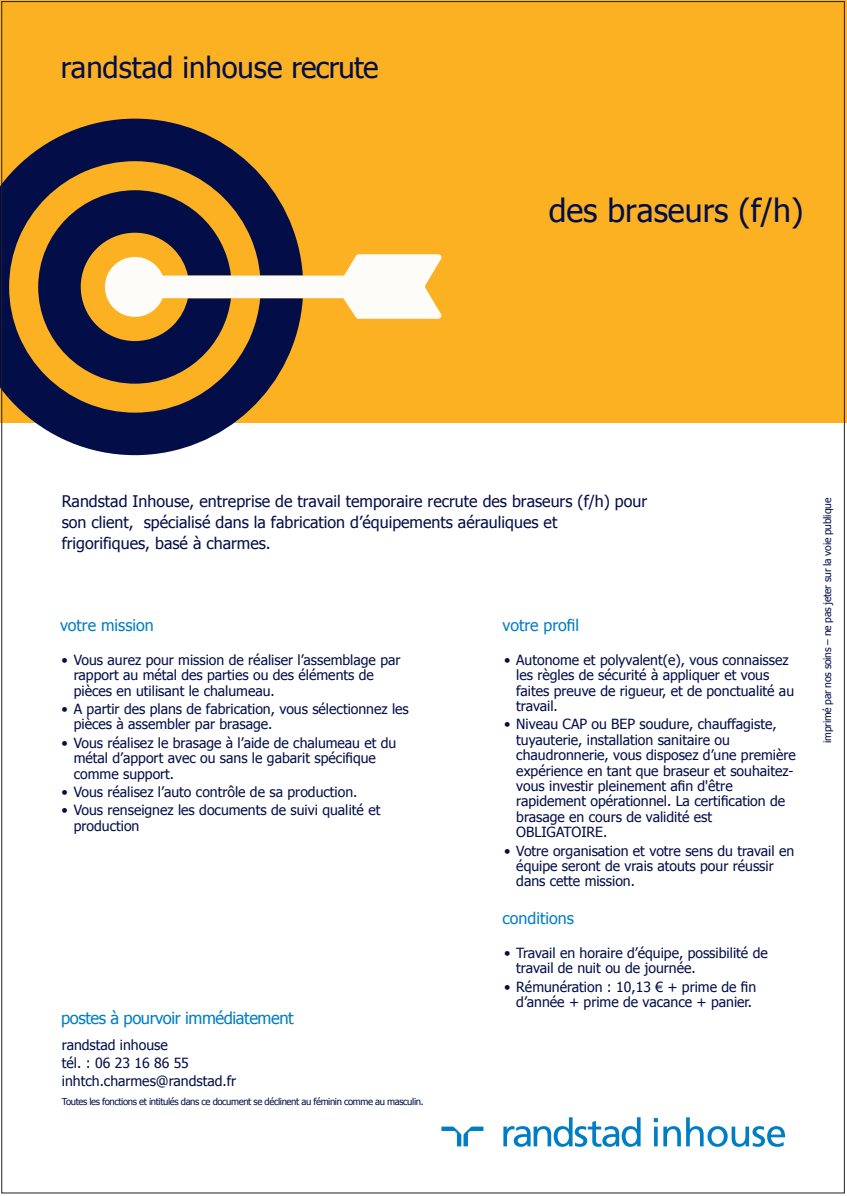
<style>
.page{position:relative;width:847px;height:1196px;background:#fff}
.page>*{position:absolute;margin:0;border:0;box-sizing:border-box;transform-origin:0 0}
.t1{font:32px "PF0 Tahoma";color:#030e49}
.t2{font:29.3px "Tahoma";color:#030e49}
.t3{font:16.5px "Tahoma";letter-spacing:-.025em;color:#007ec5}
.t4{font:16px/21px "PF0 Tahoma";color:#030e49}
.t5{font:16px "Tahoma";color:#007ec5}
.t6{font:14px/15.4px "Tahoma";color:#030e49}
.t7{font:10.3px "Tahoma";letter-spacing:-.025em;color:#030e49}
.t8{font:9.5px "Tahoma";letter-spacing:-.04em;color:#030e49}
</style>
<div class="page">
<svg style="left:441px;top:1126px;width:42px;height:20px"></svg>
<svg style="left:503px;top:1117px;width:137px;height:29px"></svg>
<svg style="left:653px;top:1118px;width:4px;height:28px"></svg>
<svg style="left:663px;top:1126px;width:17px;height:20px"></svg>
<svg style="left:686px;top:1117px;width:98px;height:29px"></svg>
<div style="left:0;top:0;width:846px;height:423px;background:#fbb121"></div>
<svg style="left:0;top:119px;width:273px;height:336px;fill:#030e49"></svg>
<svg style="left:38px;top:190px;width:404px;height:193px"></svg>
<h2 class="t2" style="left:61px;top:48px;width:319px">randstad inhouse recrute</h2>
<h1 class="t1" style="left:548px;top:198px;width:256px">des braseurs (f/h)</h1>
<p class="t4" style="left:62px;top:492px;width:587px">Randstad Inhouse, entreprise de travail temporaire recrute des braseurs (f/h) pour son client, spécialisé dans la fabrication d’équipements aérauliques et frigorifiques, basé à charmes.</p>
<p class="t5" style="left:60px;top:618px;width:95px">votre mission</p>
<p class="t6" style="left:74px;top:653px;width:328px;text-indent:-12px">• Vous aurez pour mission de réaliser l’assemblage par rapport au métal des parties ou des éléments de pièces en utilisant le chalumeau.</p>
<p class="t6" style="left:74px;top:702px;width:336px;text-indent:-12px">• A partir des plans de fabrication, vous sélectionnez les pièces à assembler par brasage.</p>
<p class="t6" style="left:74px;top:736px;width:324px;text-indent:-12px">• Vous réalisez le brasage à l’aide de chalumeau et du métal d’apport avec ou sans le gabarit spécifique comme support.</p>
<p class="t6" style="left:62px;top:785px;width:297px">• Vous réalisez l’auto contrôle de sa production.</p>
<p class="t6" style="left:74px;top:803px;width:308px;text-indent:-12px">• Vous renseignez les documents de suivi qualité et production</p>
<p class="t3" style="left:61px;top:1007px;width:234px">postes à pourvoir immédiatement</p>
<p class="t6" style="left:62px;top:1037px;width:176px;line-height:18px">randstad inhouse<br>tél. : 06 23 16 86 55 inhtch.charmes@randstad.fr</p>
<p class="t8" style="left:62px;top:1097px;width:363px">Toutes les fonctions et intitulés dans ce document se déclinent au féminin comme au masculin.</p>
<p class="t5" style="left:502px;top:618px;width:78px">votre profil</p>
<p class="t6" style="left:516px;top:653px;width:279px;text-indent:-12px">• Autonome et polyvalent(e), vous connaissez les règles de sécurité à appliquer et vous faites preuve de rigueur, et de ponctualité au travail.</p>
<p class="t6" style="left:516px;top:717px;width:281px;text-indent:-12px">• Niveau CAP ou BEP soudure, chauffagiste, tuyauterie, installation sanitaire ou chaudronnerie, vous disposez d’une première expérience en tant que braseur et souhaitez&shy;vous investir pleinement afin d'être rapidement opérationnel. La certification de brasage en cours de validité est OBLIGATOIRE.</p>
<p class="t6" style="left:516px;top:843px;width:279px;text-indent:-12px">• Votre organisation et votre sens du travail en équipe seront de vrais atouts pour réussir dans cette mission.</p>
<p class="t5" style="left:502px;top:911px;width:73px">conditions</p>
<p class="t6" style="left:516px;top:946px;width:253px;text-indent:-12px">• Travail en horaire d’équipe, possibilité de travail de nuit ou de journée.</p>
<p class="t6" style="left:504px;top:979px;width:253px;text-align:center">• Rémunération : 10,13 € + prime de fin d’année + prime de vacance + panier.</p>
<p class="t7" style="left:820px;top:742px;width:246px;rotate:-90deg">imprimé par nos soins – ne pas jeter sur la voie publique</p>
</div>
